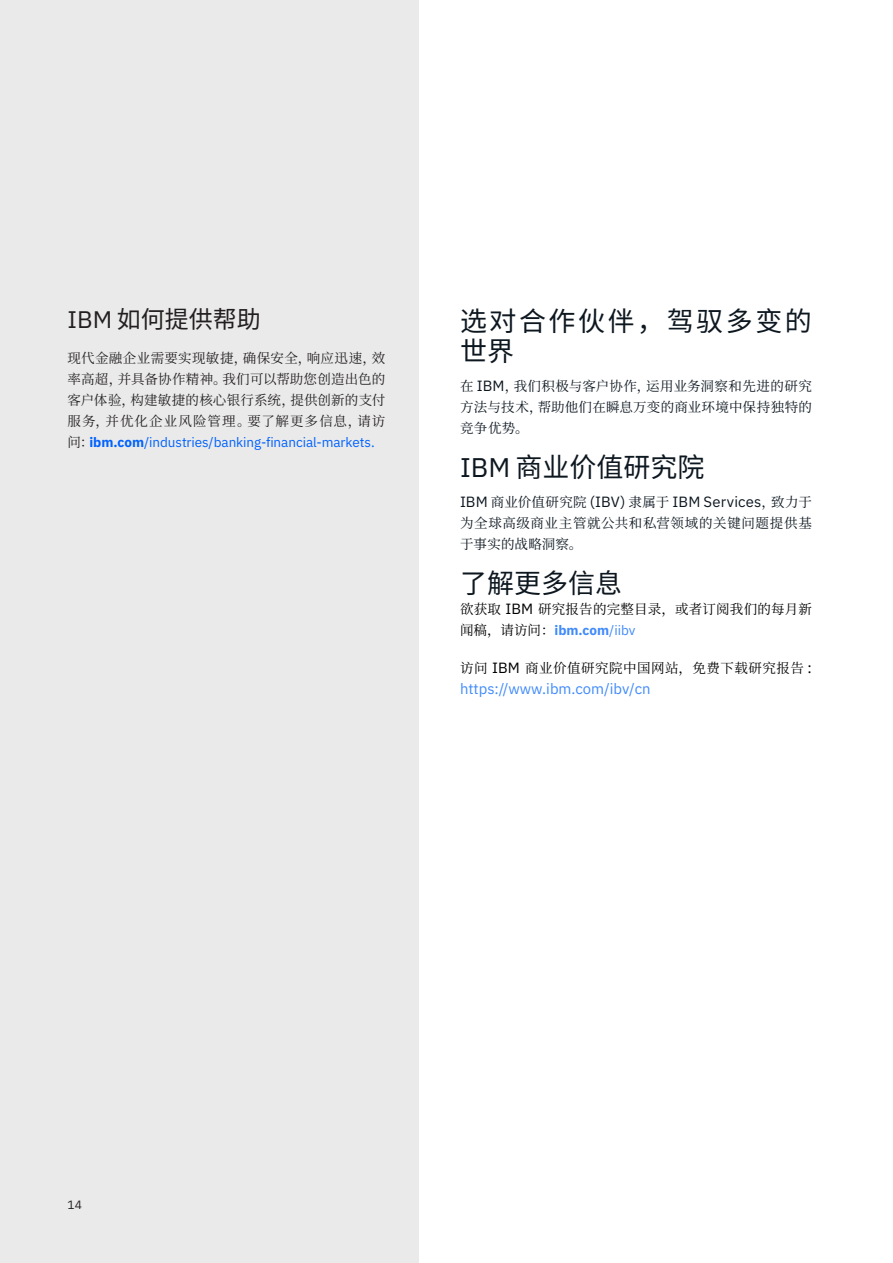
<style>
.page{position:relative;width:893px;height:1263px;background:#fff}
.page>*{position:absolute;margin:0;border:0;box-sizing:border-box;transform-origin:0 0}
.t1{font:27px "Noto Sans CJ Ksc";color:#0d1720}
.t2{font:27px/30px "Noto Sans CJ Ksc";letter-spacing:.095em;color:#0d1720}
.t3{font:24px "Noto Sans CJ Ksc";color:#231f20}
.t4{font:14.85px "IBM Plex Sans";letter-spacing:.01em;color:#0d1720}
.t5{font:14.85px "IBM Plex Sans";color:#408afb}
.t6{font:13.5px/21px "Noto Serif CJ Ksc";letter-spacing:.025em;color:#231f20;text-align:justify}
.t7{font:13.5px/21px "Noto Serif CJ Ksc";letter-spacing:.03em;color:#0d1720;text-align:justify}
.t8{font:13.5px "IBM Plex Sans";letter-spacing:-.005em;color:#0062ff}
.t9{font:13.5px/21px "Noto Serif CJ Ksc";letter-spacing:.015em;color:#000}
.t10{font:13.5px "Noto Serif CJ Ksc";letter-spacing:.035em;color:#000}
.t11{font:12px "IBM Plex Sans";color:#231f20}
.s1{font-family:"IBM Plex Sans"}
.s2{font-family:"Noto Serif CJ Ksc";color:#231f20}
.s3{font-weight:700}
.s4{font-family:"IBM Plex Sans";font-size:14.85px}
.s5{font-family:"Noto Serif CJ Ksc";font-size:13.5px}
.s6{font-family:"IBM Plex Sans";font-weight:700;color:#408afb}
.s7{font-family:"IBM Plex Sans";color:#408afb}
</style>
<div class="page">
<div style="left:0;top:0;width:419px;height:1263px;background:#eaeaea"></div>
<h2 class="t3" style="left:68px;top:306px;width:195px"><span class="s1">IBM</span> 如何提供帮助</h2>
<p class="t6" style="left:68px;top:348px;width:319px">现代金融企业需要实现敏捷，确保安全，响应迅速，效率高超，并具备协作精神。我们可以帮助您创造出色的客户体验，构建敏捷的核心银行系统，提供创新的支付服务，并优化企业风险管理。要了解更多信息，请访</p>
<p class="t8" style="left:68px;top:432px;width:309px"><span class="s2">问：</span><span class="s3">ibm.com</span>/industries/banking-financial-markets.</p>
<h1 class="t2" style="left:460px;top:306px;width:353px">选对合作伙伴，驾驭多变的世界</h1>
<p class="t7" style="left:460px;top:376px;width:353px">在 <span class="s4">IBM</span>，我们积极与客户协作，运用业务洞察和先进的研究方法与技术，帮助他们在瞬息万变的商业环境中保持独特的竞争优势。</p>
<h1 class="t1" style="left:460px;top:451px;width:246px"><span class="s1">IBM</span> 商业价值研究院</h1>
<p class="t4" style="left:460px;top:491px;width:353px">IBM <span class="s5">商业价值研究院</span> (IBV) <span class="s5">隶属于</span> IBM Services<span class="s5">，致力于</span></p>
<p class="t7" style="left:460px;top:513px;width:353px">为全球高级商业主管就公共和私营领域的关键问题提供基于事实的战略洞察。</p>
<h1 class="t1" style="left:460px;top:568px;width:163px">了解更多信息</h1>
<p class="t9" style="left:460px;top:599px;width:354px">欲获取 <span class="s4">IBM</span> 研究报告的完整目录，或者订阅我们的每月新闻稿，请访问：<span class="s6">ibm.com</span><span class="s7">/iibv</span></p>
<p class="t10" style="left:460px;top:661px;width:353px">访问 <span class="s4">IBM</span> 商业价值研究院中国网站，免费下载研究报告 <span class="s4">:</span></p>
<p class="t5" style="left:460px;top:678px;width:192px">https://www.ibm.com/ibv/cn</p>
<p class="t11" style="left:68px;top:1195px;width:16px">14</p>
</div>
